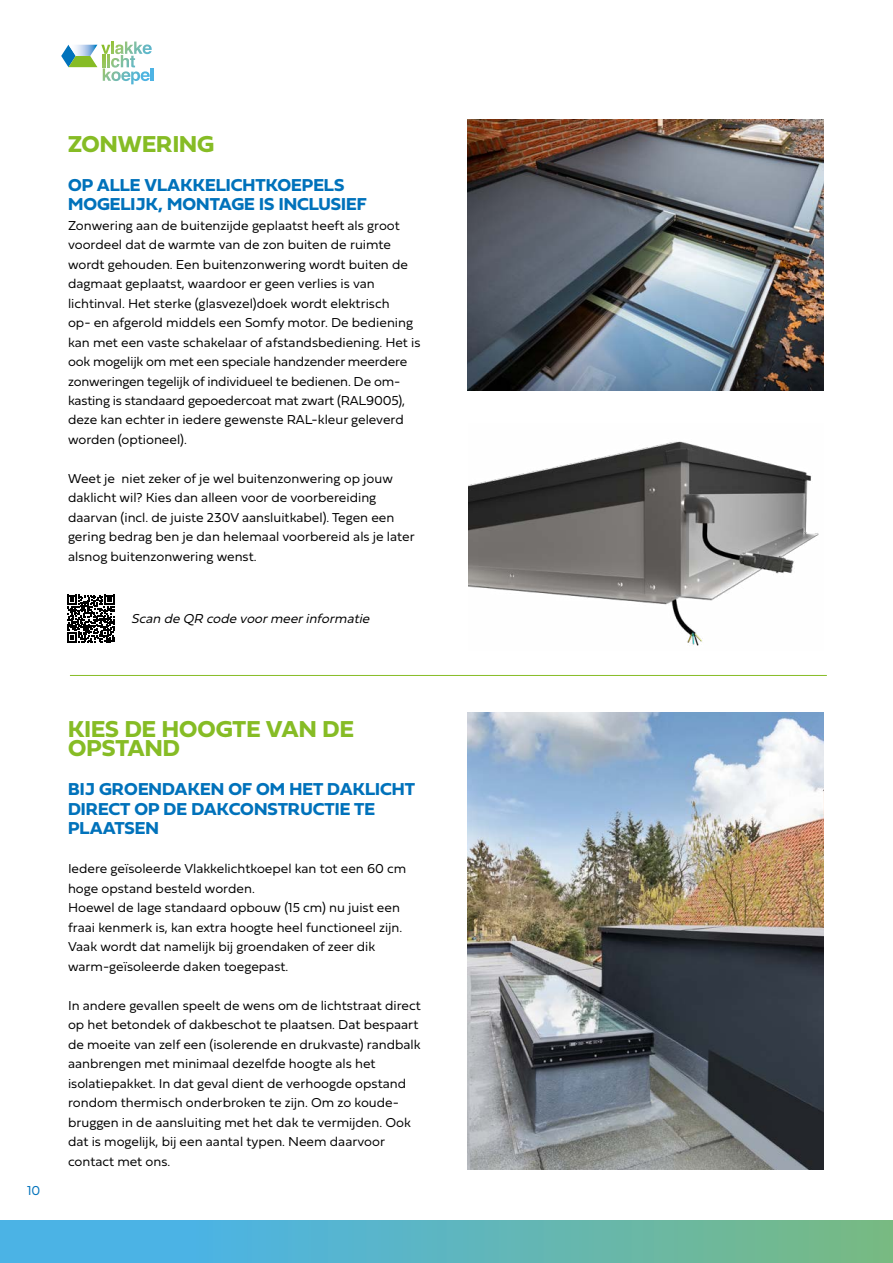
<style>
.page{position:relative;width:893px;height:1263px;background:#fff}
.page>*{position:absolute;margin:0;border:0;box-sizing:border-box;transform-origin:0 0}
.t1{font:700 24px/19.5px "Fieldwork Hum";color:#86bc25}
.t2{font:700 18px/19.5px "Fieldwork Hum";color:#0072bb}
.t3{font:13.5px/19.5px "Fieldwork Hum Light";color:#000}
.t4{font:italic 13.5px "Fieldwork Hum Light";color:#000}
.t5{font:13.5px "Fieldwork Hum Light";color:#0072bb}
</style>
<div class="page">
<img style="left:0;top:1220px;width:893px;height:43px">
<svg style="left:61px;top:42px;width:92px;height:42px"></svg>
<svg style="left:67px;top:595px;width:48px;height:48px"></svg>
<img style="left:469px;top:441px;width:350px;height:205px">
<img style="left:468px;top:712px;width:356px;height:457px">
<img style="left:468px;top:120px;width:356px;height:271px">
<hr style="left:70px;top:675px;width:757px;height:1px;background:#86bc25">
<h1 class="t1" style="left:68px;top:133px;width:148px">ZONWERING</h1>
<h2 class="t2" style="left:68px;top:174px;width:300px">OP ALLE VLAKKELICHTKOEPELS<br>MOGELIJK, MONTAGE IS INCLUSIEF</h2>
<p class="t3" style="left:68px;top:215px;width:354px">Zonwering aan de buitenzijde geplaatst heeft als groot voordeel dat de warmte van de zon buiten de ruimte wordt gehouden. Een buitenzonwering wordt buiten de dagmaat geplaatst, waardoor er geen verlies is van lichtinval. Het sterke (glasvezel)doek wordt elektrisch<br>op- en afgerold middels een Somfy motor. De bediening kan met een vaste schakelaar of afstandsbediening. Het is ook mogelijk om met een speciale handzender meerdere zonweringen tegelijk of individueel te bedienen. De om&shy;kasting is standaard gepoedercoat mat zwart (RAL9005), deze kan echter in iedere gewenste RAL-kleur geleverd worden (optioneel).</p>
<p class="t3" style="left:68px;top:468px;width:348px">Weet je niet zeker of je wel buitenzonwering op jouw daklicht wil? Kies dan alleen voor de voorbereiding daarvan (incl. de juiste 230V aansluitkabel). Tegen een gering bedrag ben je dan helemaal voorbereid als je later alsnog buitenzonwering wenst.</p>
<p class="t4" style="left:131px;top:608px;width:244px">Scan deQR codevoormeerinformatie</p>
<p class="t5" style="left:27px;top:1180px;width:15px">10</p>
<h1 class="t1" style="left:68px;top:718px;width:287px">KIES DE HOOGTE VAN DE<br>OPSTAND</h1>
<h2 class="t2" style="left:68px;top:779px;width:349px">BIJ GROENDAKEN OF OM HET DAKLICHT<br>DIRECT OP DE DAKCONSTRUCTIE TE<br>PLAATSEN</h2>
<p class="t3" style="left:68px;top:858px;width:340px">Iedere geïsoleerde Vlakkelichtkoepel kan tot een 60 cm hoge opstand besteld worden.<br>Hoewel de lage standaard opbouw (15 cm) nu juist een fraai kenmerk is, kan extra hoogte heel functioneel zijn.<br>Vaak wordt dat namelijk bij groendaken of zeer dik warm-geïsoleerde daken toegepast.</p>
<p class="t3" style="left:68px;top:995px;width:354px">In andere gevallen speelt de wens om de lichtstraat direct op het betondek of dakbeschot te plaatsen. Dat bespaart de moeite van zelf een (isolerende en drukvaste) randbalk aanbrengen met minimaal dezelfde hoogte als het isolatiepakket. In dat geval dient de verhoogde opstand rondom thermisch onderbroken te zijn. Om zo koude&shy;bruggen in de aansluiting met het dak te vermijden. Ook dat is mogelijk, bij een aantal typen. Neem daarvoor contact met ons.</p>
</div>
